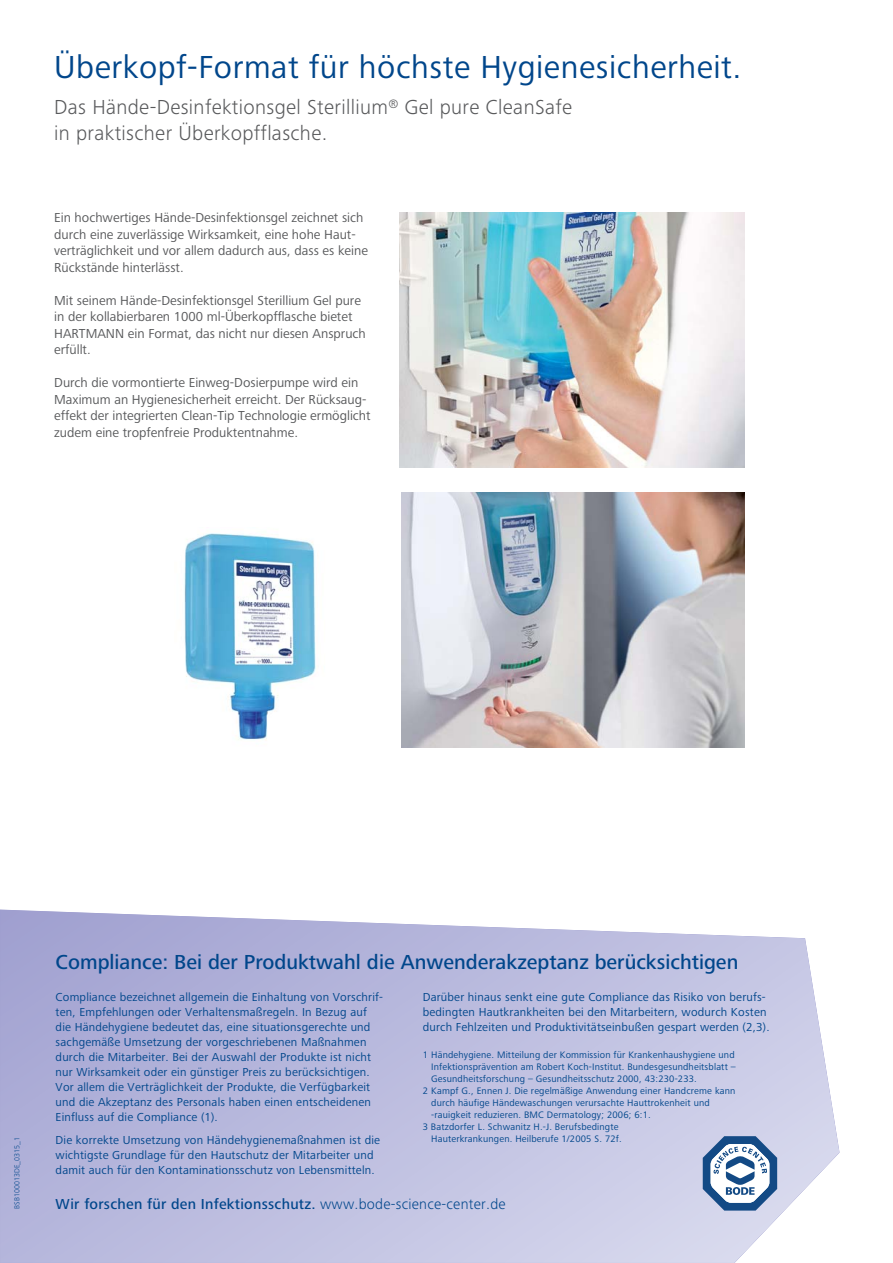
<style>
.page{position:relative;width:893px;height:1263px;background:#fff}
.page>*{position:absolute;margin:0;border:0;box-sizing:border-box;transform-origin:0 0}
.t1{font:33px "Frutiger Next LTW1 G";letter-spacing:.015em;color:#00468b}
.t2{font:300 21px/25.5px "Frutiger Next LTW1 G";letter-spacing:.015em;color:#58595b}
.t3{font:21px "Frutiger Next Pro Medium+EQHXXU";color:#00468b}
.t4{font:15px "Frutiger Next Pro Medium+EQHXXU";letter-spacing:.015em;color:#00468b}
.t5{font:13.5px/16.5px "Frutiger Next LTW1 G";color:#58595b}
.t6{font:12px/15px "Frutiger Next LTW1 G Regular+KSJDOO";letter-spacing:.015em;color:#00468b}
.t7{font:9.75px "Frutiger Next LTW1 G Regular+KSJDOO";letter-spacing:.015em;color:#00468b}
.t8{font:7.5px "Frutiger Next LTW1 G Light+QPDMMS";letter-spacing:.005em;color:#00468b}
.s1{font-family:"Frutiger Next LTW1 G Light+QPDMMS"}
</style>
<div class="page">
<img style="left:184px;top:533px;width:132px;height:207px">
<img style="left:400px;top:213px;width:345px;height:255px">
<img style="left:402px;top:492px;width:343px;height:255px">
<svg style="left:0;top:909px;width:839px;height:354px;background:#c1c2e1"></svg>
<svg style="left:703px;top:1136px;width:74px;height:74px"></svg>
<h1 class="t1" style="left:54px;top:54px;width:689px">Überkopf-Format für höchste Hygienesicherheit.</h1>
<h2 class="t2" style="left:54px;top:96px;width:520px">Das Hände-Desinfektionsgel Sterillium<sup>®</sup> Gel pure CleanSafe in praktischer Überkopfflasche.</h2>
<p class="t5" style="left:54px;top:211px;width:315px">Ein hochwertiges Hände-Desinfektionsgel zeichnet sich durch eine zuverlässige Wirksamkeit, eine hohe Haut&shy;verträglichkeit und vor allem dadurch aus, dass es keine Rückstände hinterlässt.</p>
<p class="t5" style="left:54px;top:293px;width:313px">Mit seinem Hände-Desinfektionsgel Sterillium Gel pure in der kollabierbaren 1000 ml-Überkopfflasche bietet HARTMANN ein Format, das nicht nur diesen Anspruch erfüllt.</p>
<p class="t5" style="left:54px;top:376px;width:318px">Durch die vormontierte Einweg-Dosierpumpe wird ein Maximum an Hygienesicherheit erreicht. Der Rücksaug&shy;effekt der integrierten Clean-Tip Technologie ermöglicht zudem eine tropfenfreie Produktentnahme.</p>
<p class="t8" style="left:13px;top:1209px;width:73px;rotate:-90deg">BSB100013DE_0315_1</p>
<h2 class="t3" style="left:56px;top:953px;width:684px">Compliance: Bei der Produktwahl die Anwenderakzeptanz berücksichtigen</h2>
<p class="t6" style="left:56px;top:991px;width:329px">Compliance bezeichnet allgemein die Einhaltung von Vorschrif&shy;ten, Empfehlungen oder Verhaltensmaßregeln. In Bezug auf die Händehygiene bedeutet das, eine situationsgerechte und sachgemäße Umsetzung der vorgeschriebenen Maßnahmen durch die Mitarbeiter. Bei der Auswahl der Produkte ist nicht nur Wirksamkeit oder ein günstiger Preis zu berücksichtigen.<br>Vor allem die Verträglichkeit der Produkte, die Verfügbarkeit und die Akzeptanz des Personals haben einen entscheidenen Einfluss auf die Compliance (1).</p>
<p class="t6" style="left:56px;top:1133px;width:326px">Die korrekte Umsetzung von Händehygienemaßnahmen ist die wichtigste Grundlage für den Hautschutz der Mitarbeiter und damit auch für den Kontaminationsschutz von Lebensmitteln.</p>
<p class="t6" style="left:423px;top:991px;width:348px">Darüber hinaus senkt eine gute Compliance das Risiko von berufs&shy;bedingten Hautkrankheiten bei den Mitarbeitern, wodurch Kosten durch Fehlzeiten und Produktivitätseinbußen gespart werden (2,3).</p>
<p class="t7" style="left:423px;top:1051px;width:313px">1 Händehygiene. Mitteilung der Kommission für Krankenhaushygiene und</p>
<p class="t7" style="left:431px;top:1063px;width:306px">Infektionsprävention am Robert Koch-Institut. Bundesgesundheitsblatt –</p>
<p class="t7" style="left:431px;top:1075px;width:267px">Gesundheitsforschung – Gesundheitsschutz 2000, 43:230-233.</p>
<p class="t7" style="left:423px;top:1087px;width:314px">2 Kampf G., Ennen J. Die regelmäßige Anwendung einer Handcreme kann</p>
<p class="t7" style="left:431px;top:1099px;width:280px">durch häufige Händewaschungen verursachte Hauttrokenheit und</p>
<p class="t7" style="left:431px;top:1111px;width:221px">-rauigkeit reduzieren. BMC Dermatology; 2006; 6:1.</p>
<p class="t7" style="left:423px;top:1123px;width:197px">3 Batzdorfer L. Schwanitz H.-J. Berufsbedingte</p>
<p class="t7" style="left:431px;top:1135px;width:192px">Hauterkrankungen. Heilberufe 1/2005 S. 72f.</p>
<p class="t4" style="left:56px;top:1198px;width:452px">Wir forschen für den Infektionsschutz. <span class="s1">www.bode-science-center.de</span></p>
</div>
